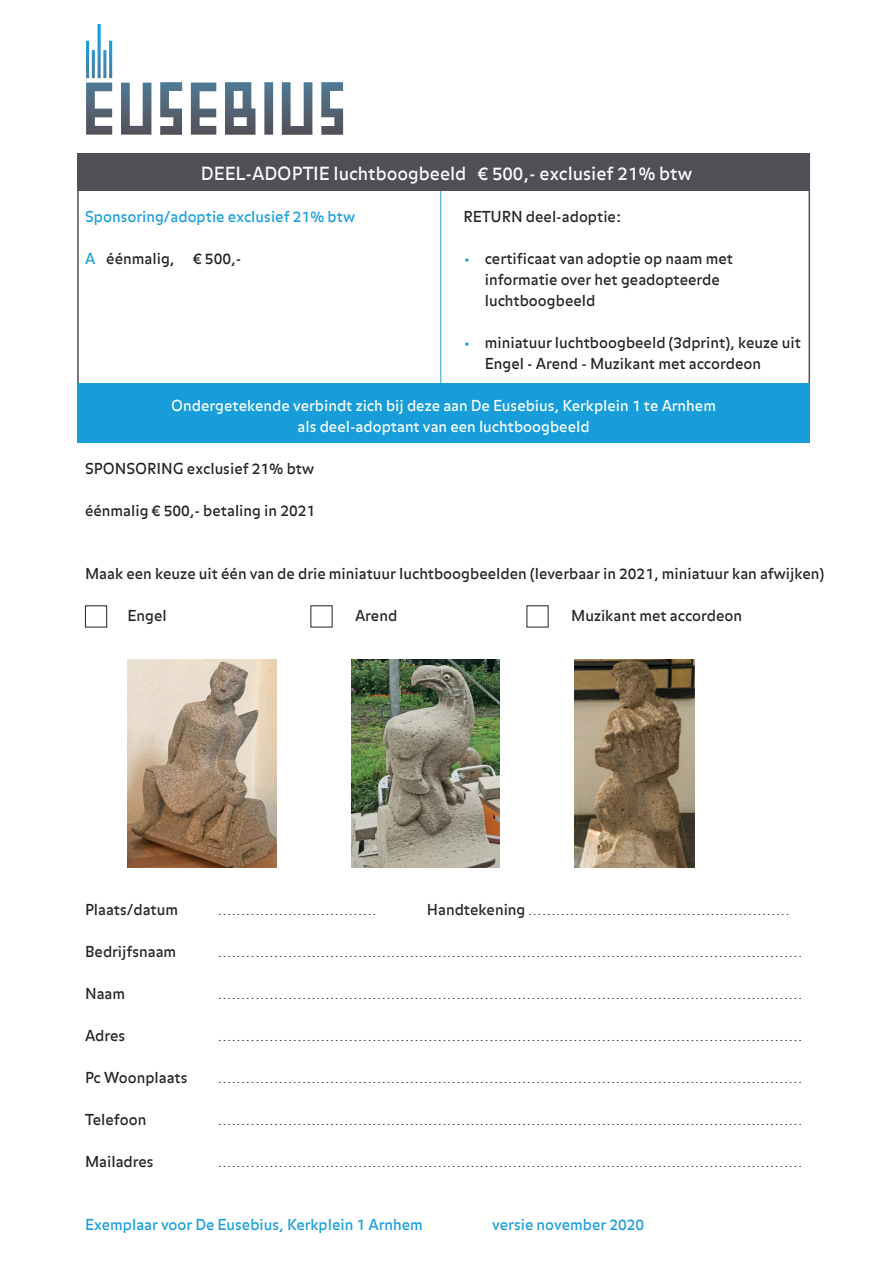
<style>
.page{position:relative;width:893px;height:1263px;background:#fff}
.page>*{position:absolute;margin:0;border:0;box-sizing:border-box;transform-origin:0 0}
.t1{font:18px "Balance";color:#fff}
.t2{font:15px/21px "Balance";color:#231f20}
.t3{font:15px/21px "Balance";color:#fff;text-align:center}
.t4{font:15px "Balance";color:#179dd9}
.t5{font:9px "Balance";color:#231f20}
.s1{color:#179dd9}
.s2{font-size:15px}
</style>
<div class="page">
<hr style="left:440px;top:187px;width:1px;height:225px;background:#179dd9">
<div style="left:77px;top:153px;width:733px;height:38px;background:#514e56"></div>
<div style="left:85px;top:605px;width:22px;height:22px;border:1px solid #231f20"></div>
<svg style="left:86px;top:24px;width:257px;height:111px"></svg>
<div style="left:77px;top:383px;width:733px;height:59px;background:#179dd9"></div>
<img style="left:128px;top:659px;width:148px;height:209px">
<img style="left:351px;top:659px;width:149px;height:209px">
<img style="left:575px;top:659px;width:120px;height:209px">
<h1 class="t1" style="left:201px;top:163px;width:493px">DEEL-ADOPTIE luchtboogbeeld € 500,- exclusief 21% btw</h1>
<h2 class="t4" style="left:85px;top:208px;width:271px">Sponsoring/adoptie exclusief 21% btw</h2>
<h2 class="t2" style="left:85px;top:249px;width:158px"><span class="s1">A</span> éénmalig, € 500,-</h2>
<h2 class="t2" style="left:463px;top:207px;width:159px">RETURN deel-adoptie:</h2>
<h2 class="t2" style="left:485px;top:249px;width:250px;text-indent:-21px"><span class="s1">•</span> certificaat van adoptie op naam met informatie over het geadopteerde luchtboogbeeld</h2>
<h2 class="t2" style="left:485px;top:333px;width:318px;text-indent:-21px"><span class="s1">•</span> miniatuur luchtboogbeeld (3dprint), keuze uit<br>Engel - Arend - Muzikant met accordeon</h2>
<h2 class="t3" style="left:171px;top:396px;width:546px">Ondergetekende verbindt zich bij deze aan De Eusebius, Kerkplein 1 te Arnhem als deel-adoptant van een luchtboogbeeld</h2>
<h2 class="t2" style="left:85px;top:459px;width:230px">SPONSORING exclusief 21% btw</h2>
<h2 class="t2" style="left:85px;top:501px;width:232px">éénmalig € 500,- betaling in 2021</h2>
<h2 class="t2" style="left:85px;top:564px;width:741px">Maak een keuze uit één van de drie miniatuur luchtboogbeelden (leverbaar in 2021, miniatuur kan afwijken)</h2>
<h2 class="t2" style="left:128px;top:606px;width:41px">Engel</h2>
<h2 class="t2" style="left:355px;top:606px;width:44px">Arend</h2>
<h2 class="t2" style="left:571px;top:606px;width:173px">Muzikant met accordeon</h2>
<h2 class="t2" style="left:85px;top:900px;width:95px">Plaats/datum</h2>
<p class="t5" style="left:219px;top:907px;width:159px">..................................</p>
<p class="t5" style="left:427px;top:907px;width:364px"><span class="s2">Handtekening</span> ........................................................</p>
<h2 class="t2" style="left:85px;top:942px;width:93px">Bedrijfsnaam</h2>
<p class="t5" style="left:219px;top:949px;width:585px">.............................................................................................................................</p>
<h2 class="t2" style="left:85px;top:984px;width:42px">Naam</h2>
<p class="t5" style="left:219px;top:991px;width:585px">.............................................................................................................................</p>
<h2 class="t2" style="left:85px;top:1026px;width:42px">Adres</h2>
<p class="t5" style="left:219px;top:1033px;width:585px">.............................................................................................................................</p>
<h2 class="t2" style="left:85px;top:1068px;width:104px">Pc Woonplaats</h2>
<p class="t5" style="left:219px;top:1075px;width:585px">.............................................................................................................................</p>
<h2 class="t2" style="left:85px;top:1110px;width:63px">Telefoon</h2>
<p class="t5" style="left:219px;top:1117px;width:585px">.............................................................................................................................</p>
<h2 class="t2" style="left:85px;top:1152px;width:70px">Mailadres</h2>
<p class="t5" style="left:219px;top:1159px;width:585px">.............................................................................................................................</p>
<h2 class="t4" style="left:85px;top:1216px;width:339px">Exemplaar voor De Eusebius, Kerkplein 1 Arnhem</h2>
<h2 class="t4" style="left:492px;top:1216px;width:154px">versie november 2020</h2>
</div>
